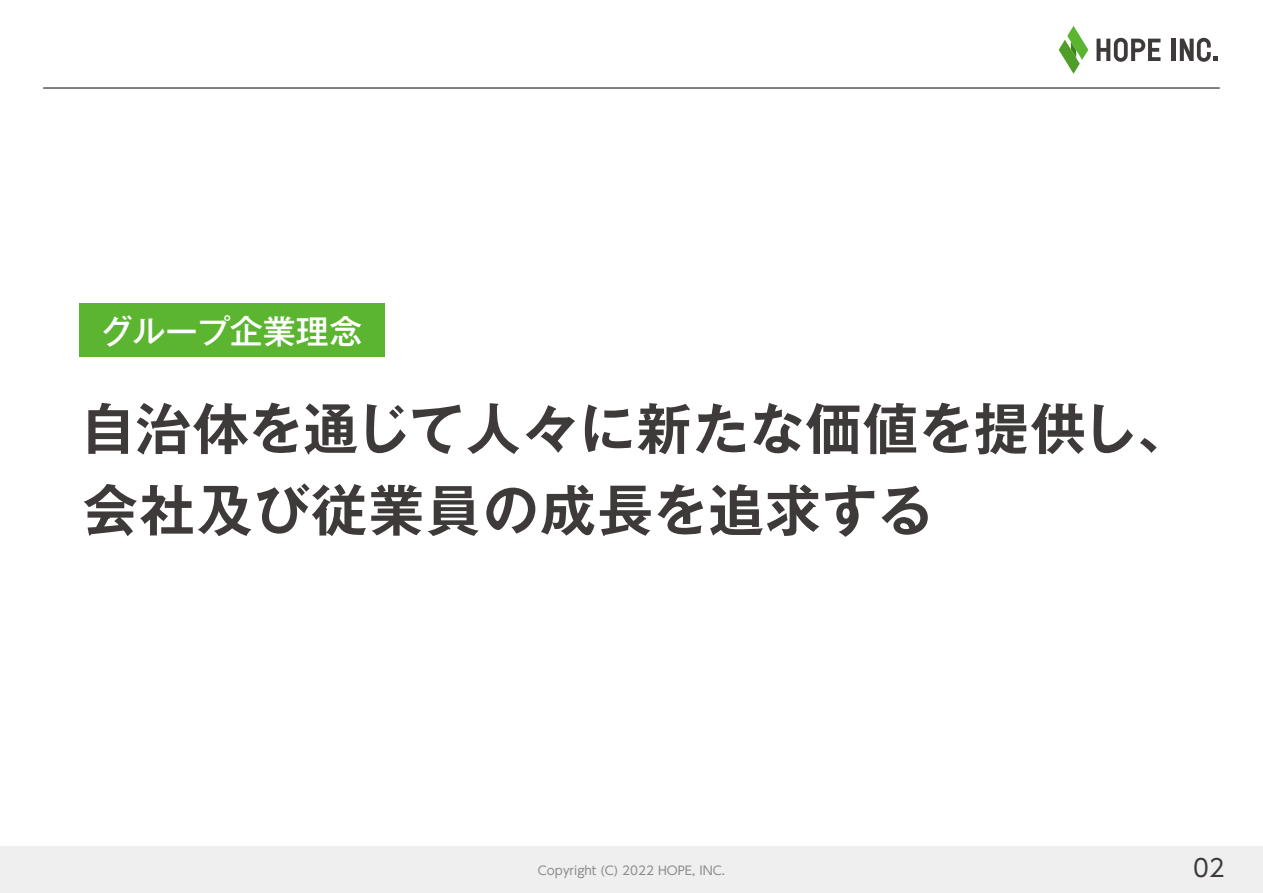
<style>
.page{position:relative;width:1263px;height:893px;background:#fff}
.page>*{position:absolute;margin:0;border:0;box-sizing:border-box;transform-origin:0 0}
.t1{font:700 55.5px/81.4px "Gothic MB101 Pro De";letter-spacing:.03em;color:#3e3a39}
.t2{font:500 33px "Gothic MB101 Pro";color:#fff}
.t3{font:24px "UD Shin Go Pro";color:#3e3a39}
.t4{font:12px "UD Shin Go Pro";color:#89898a}
</style>
<div class="page">
<div style="left:0;top:846px;width:1263px;height:47px;background:#efeff0"></div>
<hr style="left:43px;top:87px;width:1177px;height:2px;background:#595757">
<div style="left:79px;top:303px;width:306px;height:53px;background:#5cb531"></div>
<svg style="left:1059px;top:26px;width:29px;height:48px"></svg>
<svg style="left:1096px;top:38px;width:64px;height:24px"></svg>
<hr style="left:1171px;top:39px;width:4px;height:22px;background:#3e3a39">
<svg style="left:1180px;top:38px;width:37px;height:24px"></svg>
<p class="t2" style="left:100px;top:304px;width:263px">グループ企業理念</p>
<p class="t1" style="left:80px;top:381px;width:1113px">自治体を通じて人々に新たな価値を提供し、会社及び従業員の成長を追求する</p>
<p class="t4" style="left:538px;top:861px;width:188px">Copyright (C) 2022 HOPE, INC.</p>
<p class="t3" style="left:1193px;top:848px;width:33px">02</p>
</div>
